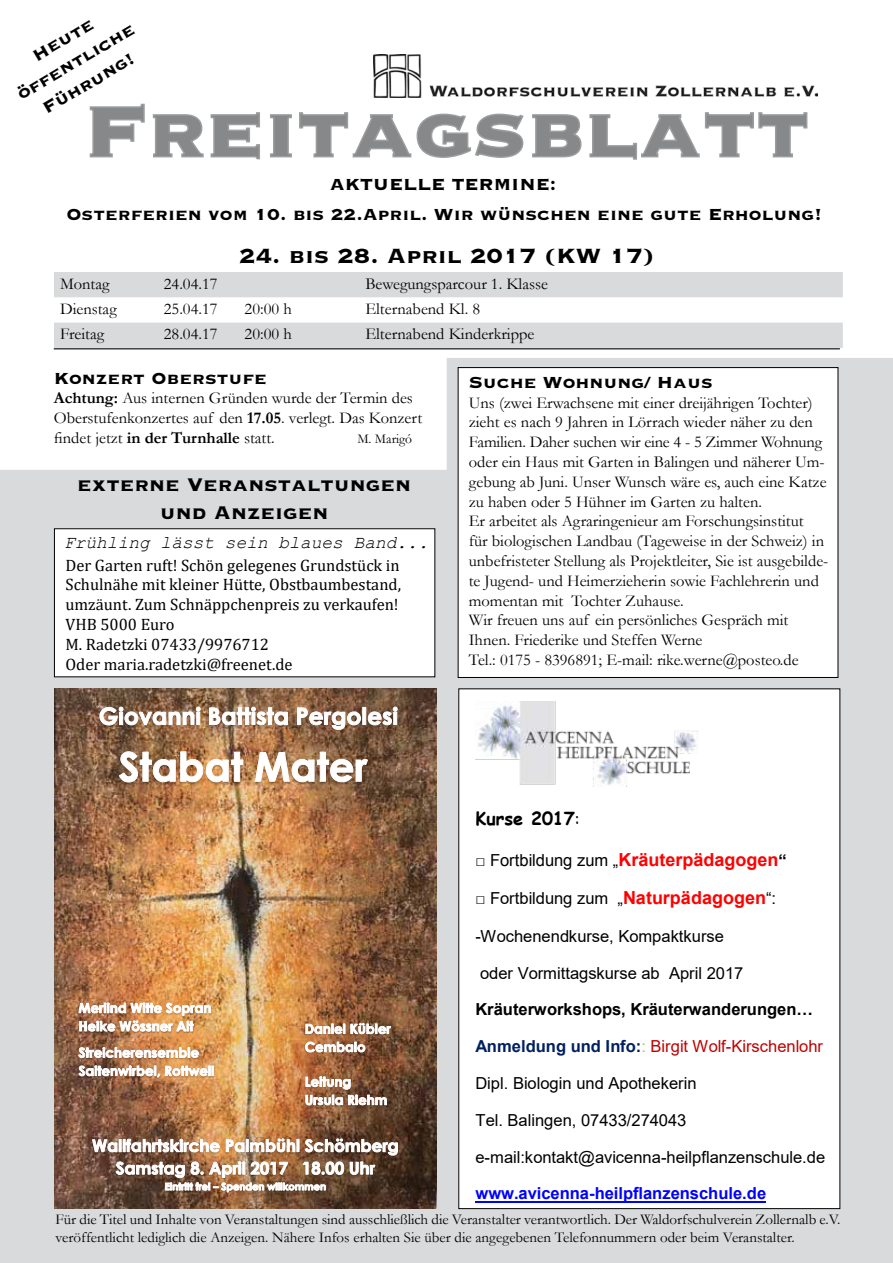
<style>
.page{position:relative;width:893px;height:1263px;background:#fff}
.page>*{position:absolute;margin:0;border:0;box-sizing:border-box;transform-origin:0 0}
.t1{font:91.5px "Copperplate Gothic Std 33 BC";color:#87888a;scale:1.05 1}
.t2{font:27px "Copperplate Gothic Std 33 BC";color:#000}
.t3{font:24px/28.8px "Copperplate Gothic Std 33 BC";color:#000;text-align:center}
.t4{font:21px/25.2px "Copperplate Gothic Std 33 BC";color:#000;text-align:center}
.t5{font:700 18px "Comic Sans MS";color:#000}
.t6{font:17.85px/21px "Cambria";color:#000}
.t7{font:italic 17.85px "Courier New";color:#000}
.t8{font:16.5px/19.8px "Garamond";color:#000}
.t9{font:16.5px "Arial";color:#000}
.t10{font:16.5px/19.8px "Cambria";color:#000}
.t11{font:16.5px "Arial";letter-spacing:-.005em;color:#c00000}
.t12{font:700 16.5px "Arial";color:#000}
.t13{font:700 16.5px "Arial";color:#00f}
.t14{font:15px/18px "Garamond";color:#000}
.t15{font:13.5px "Garamond";color:#000}
.s1{font-weight:700}
.s2{font-weight:400;font-size:16.5px}
.s3{font-weight:700;font-size:18px;color:#f00}
.s4{font-weight:700;color:#002060}
.s5{color:#92d050}
</style>
<div class="page">
<div style="left:0;top:470px;width:451px;height:792px;background:#d9dadb"></div>
<svg style="left:89px;top:103px;width:171px;height:57px"></svg>
<svg style="left:270px;top:112px;width:538px;height:48px"></svg>
<img style="left:373px;top:54px;width:444px;height:43px">
<svg style="left:54px;top:272px;width:789px;height:76px;fill:#d9dadb"></svg>
<hr style="left:54px;top:348px;width:786px;height:1px;background:#000">
<div style="left:447px;top:358px;width:446px;height:904px;background:linear-gradient(to right,#cfd0d1,#d4d5d6)"></div>
<img style="left:54px;top:688px;width:382px;height:521px">
<img style="left:98px;top:706px;width:301px;height:26px">
<svg style="left:99px;top:706px;width:299px;height:24px;background:#b59e8d"></svg>
<img style="left:117px;top:750px;width:253px;height:35px">
<img style="left:119px;top:751px;width:249px;height:32px">
<img style="left:211px;top:1002px;width:1px;height:15px">
<img style="left:78px;top:1002px;width:133px;height:31px">
<img style="left:199px;top:1046px;width:1px;height:13px">
<svg style="left:79px;top:1046px;width:120px;height:13px;background:#d7b9a3"></svg>
<img style="left:79px;top:1065px;width:136px;height:14px">
<svg style="left:79px;top:1065px;width:135px;height:13px;background:#d3b9a4"></svg>
<svg style="left:305px;top:1022px;width:87px;height:13px"></svg>
<img style="left:305px;top:1053px;width:61px;height:1px">
<svg style="left:305px;top:1041px;width:61px;height:12px"></svg>
<img style="left:305px;top:1094px;width:83px;height:13px">
<svg style="left:305px;top:1076px;width:82px;height:30px;background:#a88b79"></svg>
<img style="left:92px;top:1138px;width:306px;height:55px">
<div style="left:458px;top:368px;width:380px;height:309px;background:#fff"></div>
<div style="left:458px;top:367px;width:380px;height:311px;border:1px solid #000"></div>
<div style="left:459px;top:689px;width:381px;height:519px;background:#fff"></div>
<hr style="left:475px;top:1201px;width:291px;height:2px;background:#00f">
<img style="left:475px;top:701px;width:224px;height:86px">
<div style="left:54px;top:529px;width:381px;height:148px;background:#fff"></div>
<p class="t4" style="left:0;top:62px;width:135px;rotate:-30deg">Heute öffentliche<br>Führung!</p>
<h1 class="t1" style="left:83px;top:86px;width:693px">Freitagsblatt</h1>
<p class="t4" style="left:330px;top:172px;width:228px">AKTUELLE TERMINE:</p>
<p class="t4" style="left:66px;top:202px;width:757px">Osterferien vom 10. bis 22.April. Wir wünschen eine gute Erholung!</p>
<h2 class="t2" style="left:239px;top:243px;width:417px">24. bis 28. April 2017 (KW 17)</h2>
<p class="t8" style="left:60px;top:273px;width:51px">Montag</p>
<p class="t8" style="left:164px;top:273px;width:55px">24.04.17</p>
<p class="t8" style="left:365px;top:273px;width:184px">Bewegungsparcour 1. Klasse</p>
<p class="t8" style="left:60px;top:299px;width:58px">Dienstag</p>
<p class="t8" style="left:164px;top:299px;width:55px">25.04.17</p>
<p class="t8" style="left:245px;top:299px;width:49px">20:00 h</p>
<p class="t8" style="left:365px;top:299px;width:116px">Elternabend Kl. 8</p>
<p class="t8" style="left:60px;top:324px;width:46px">Freitag</p>
<p class="t8" style="left:164px;top:324px;width:55px">28.04.17</p>
<p class="t8" style="left:245px;top:324px;width:49px">20:00 h</p>
<p class="t8" style="left:365px;top:324px;width:171px">Elternabend Kinderkrippe</p>
<p class="t4" style="left:54px;top:365px;width:214px">Konzert Oberstufe</p>
<p class="t8" style="left:54px;top:388px;width:370px"><span class="s1">Achtung:</span> Aus internen Gründen wurde der Termin des<br>Oberstufenkonzertes auf den <span class="s1">17.05</span>. verlegt. Das Konzert findet jetzt <span class="s1">in der Turnhalle</span> statt.</p>
<p class="t15" style="left:357px;top:430px;width:56px">M. Marigó</p>
<h3 class="t3" style="left:77px;top:470px;width:336px">externe Veranstaltungen und Anzeigen</h3>
<p class="t7" style="left:64px;top:530px;width:366px">Frühling lässt sein blaues Band...</p>
<p class="t6" style="left:64px;top:553px;width:358px">Der Garten ruft!<br>Schön gelegenes Grundstück in Schulnähe<br>mit kleiner Hütte, Obstbaumbestand, umzäunt.</p>
<p class="t6" style="left:64px;top:637px;width:222px">VHB 5000 Euro<br>M. Radetzki 07433/9976712</p>
<p class="t10" style="left:65px;top:555px;width:337px">Der Garten ruft! Schön gelegenes Grundstück in Schulnähe mit kleiner Hütte, Obstbaumbestand, umzäunt. Zum Schnäppchenpreis zu verkaufen!<br>VHB 5000 Euro<br>M. Radetzki 07433/9976712<br>Oder maria.radetzki@freenet.de</p>
<p class="t4" style="left:469px;top:370px;width:245px">Suche Wohnung/ Haus</p>
<p class="t8" style="left:469px;top:392px;width:361px">Uns (zwei Erwachsene mit einer dreijährigen Tochter) zieht es nach 9 Jahren in Lörrach wieder näher zu den Familien. Daher suchen wir eine 4 - 5 Zimmer Wohnung oder ein Haus mit Garten in Balingen und näherer Um&shy;gebung ab Juni. Unser Wunsch wäre es, auch eine Katze zu haben oder 5 Hühner im Garten zu halten.<br>Er arbeitet als Agraringenieur am Forschungsinstitut<br>für biologischen Landbau (Tageweise in der Schweiz) in unbefristeter Stellung als Projektleiter, Sie ist ausgebilde&shy;te Jugend- und Heimerzieherin sowie Fachlehrerin und momentan mit Tochter Zuhause.<br>Wir freuen uns auf ein persönliches Gespräch mit Ihnen. Friederike und Steffen Werne<br>Tel.: 0175 - 8396891; E-mail: rike.werne@posteo.de</p>
<p class="t5" style="left:475px;top:805px;width:106px">Kurse 2017<span class="s2">:</span></p>
<p class="t9" style="left:475px;top:848px;width:313px">□ Fortbildung zum „<span class="s3">Kräuterpädagogen</span><span class="s1">“</span></p>
<p class="t9" style="left:475px;top:887px;width:302px">□ Fortbildung zum „<span class="s3">Naturpädagogen</span>“:</p>
<p class="t9" style="left:475px;top:924px;width:250px">-Wochenendkurse, Kompaktkurse</p>
<p class="t9" style="left:480px;top:961px;width:265px">oder Vormittagskurse ab April 2017</p>
<p class="t12" style="left:475px;top:998px;width:339px">Kräuterworkshops, Kräuterwanderungen…</p>
<p class="t11" style="left:475px;top:1035px;width:349px"><span class="s4">Anmeldung und Info:</span><span class="s5">:</span> Birgit Wolf-Kirschenlohr</p>
<p class="t9" style="left:475px;top:1072px;width:223px">Dipl. Biologin und Apothekerin</p>
<p class="t9" style="left:475px;top:1109px;width:212px">Tel. Balingen, 07433/274043</p>
<p class="t9" style="left:475px;top:1146px;width:351px">e-mail:kontakt@avicenna-heilpflanzenschule.de</p>
<p class="t13" style="left:475px;top:1182px;width:292px">www.avicenna-heilpflanzenschule.de</p>
<p class="t14" style="left:56px;top:1210px;width:786px">Für die Titel und Inhalte von Veranstaltungen sind ausschließlich die Veranstalter verantwortlich. Der Waldorfschulverein Zollernalb e.V. veröffentlicht lediglich die Anzeigen. Nähere Infos erhalten Sie über die angegebenen Telefonnummern oder beim Veranstalter.</p>
</div>
